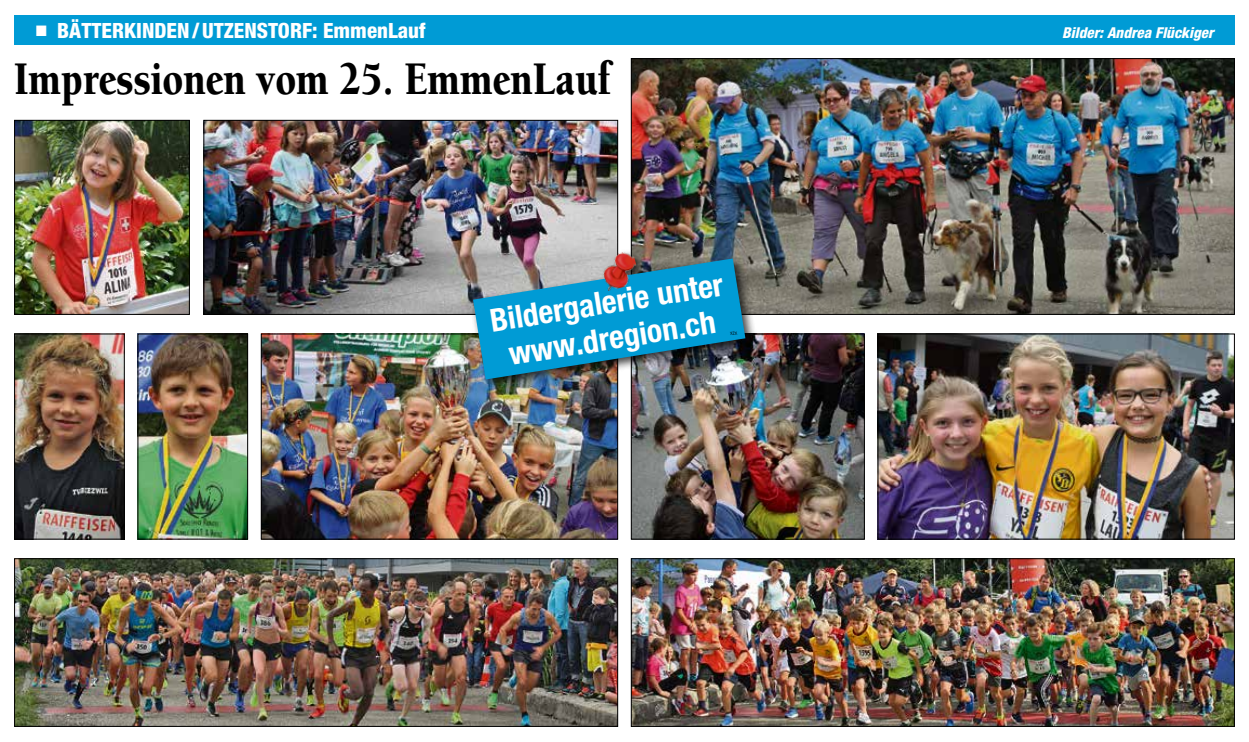
<style>
.page{position:relative;width:1249px;height:742px;background:#fff}
.page>*{position:absolute;margin:0;border:0;box-sizing:border-box;transform-origin:0 0}
.t1{font:900 48px "Berkeley";color:#000;scale:.81 1}
.t2{font:700 condensed 31.8px/35.8px "Helvetica Neue";color:#fff;text-align:center}
.t3{font:800 condensed 21px "Helvetica Neue";color:#fff}
.t4{font:italic 800 condensed 15px "Helvetica Neue";color:#fff}
.s1{font-family:"Mathematical Pi Six";font-weight:400;font-stretch:normal;font-size:15px}
</style>
<div class="page">
<div style="left:14px;top:15px;width:1220px;height:30px;background:#009bd5"></div>
<img style="left:16px;top:560px;width:600px;height:164px">
<div style="left:14px;top:558px;width:604px;height:168px;border:1px solid #000"></div>
<img style="left:633px;top:60px;width:599px;height:253px">
<img style="left:879px;top:335px;width:353px;height:202px">
<div style="left:877px;top:333px;width:357px;height:206px;border:1px solid #000"></div>
<img style="left:633px;top:335px;width:230px;height:202px">
<div style="left:631px;top:333px;width:234px;height:206px;border:1px solid #000"></div>
<img style="left:263px;top:335px;width:353px;height:202px">
<div style="left:261px;top:333px;width:357px;height:206px;border:1px solid #000"></div>
<img style="left:139px;top:335px;width:107px;height:202px">
<div style="left:137px;top:333px;width:111px;height:206px;border:1px solid #000"></div>
<img style="left:16px;top:335px;width:107px;height:202px">
<div style="left:14px;top:333px;width:111px;height:206px;border:1px solid #000"></div>
<img style="left:633px;top:560px;width:599px;height:164px">
<div style="left:631px;top:558px;width:603px;height:168px;border:1px solid #000"></div>
<img style="left:205px;top:122px;width:411px;height:191px">
<div style="left:203px;top:120px;width:415px;height:195px;border:1px solid #000"></div>
<img style="left:16px;top:122px;width:172px;height:191px">
<div style="left:14px;top:120px;width:176px;height:195px;border:1px solid #000"></div>
<div style="left:469px;top:249px;width:289px;height:143px;background:#000;opacity:.75"></div>
<img style="left:599px;top:250px;width:42px;height:8px">
<img style="left:473px;top:258px;width:272px;height:121px">
<p class="t3" style="left:35px;top:17px;width:391px"><span class="s1">j</span> BÄTTERKINDEN/UTZENSTORF: EmmenLauf</p>
<p class="t4" style="left:1062px;top:23px;width:153px">Bilder: Andrea Flückiger</p>
<h1 class="t1" style="left:14px;top:54px;width:738px">Impressionen vom 25. EmmenLauf</h1>
<h2 class="t2" style="left:487px;top:302px;width:237px;rotate:-9deg">Bildergalerie unter www.dregion.ch</h2>
</div>
